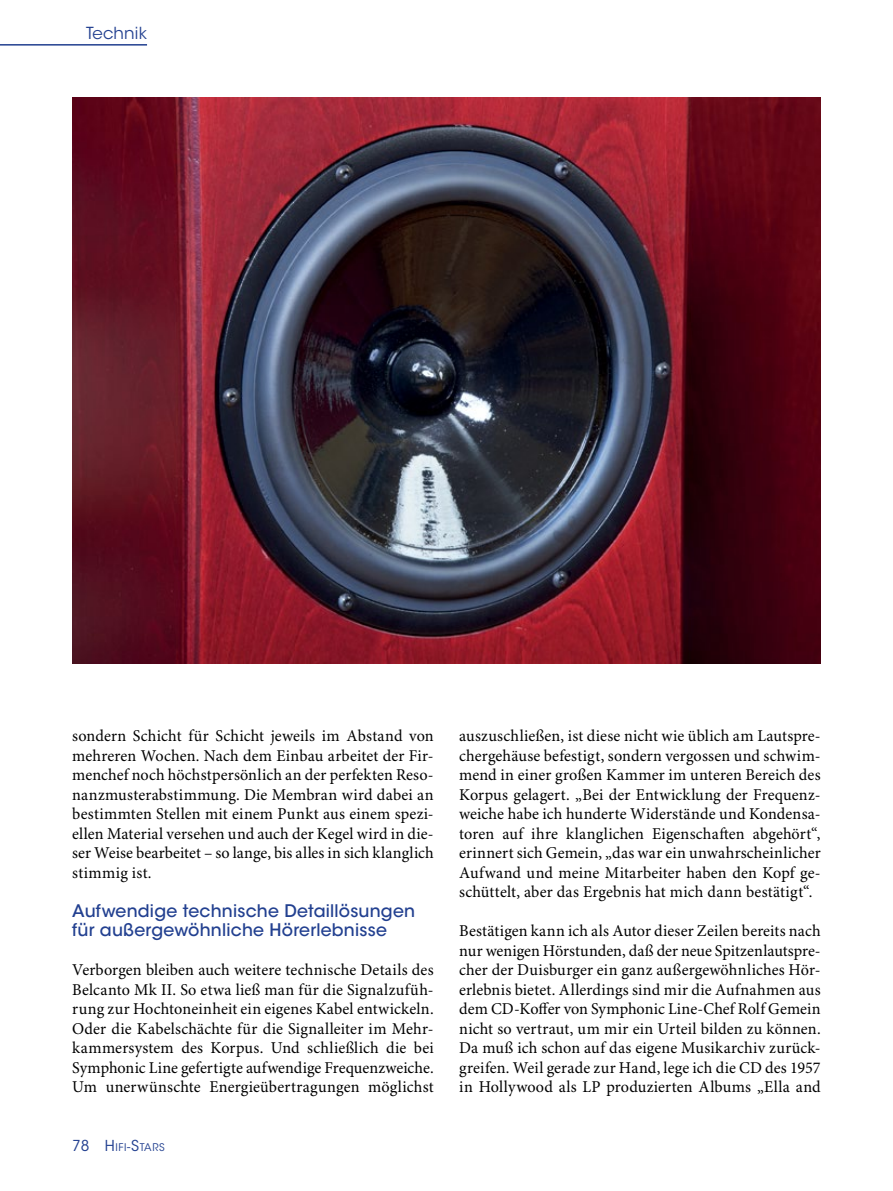
<style>
.page{position:relative;width:893px;height:1191px;background:#fff}
.page>*{position:absolute;margin:0;border:0;box-sizing:border-box;transform-origin:0 0}
.t1{font:500 17.25px/19.5px "ITC Avant Garde Std";letter-spacing:.01em;color:#224090}
.t2{font:16.5px/19.5px "Minion Pro";letter-spacing:.01em;color:#000;text-align:justify}
.t3{font:16.5px "ITC Avant Garde Std";letter-spacing:.01em;color:#224090}
.t4{font:15px "ITC Avant Garde Std";color:#224090}
.t5{font:10.5px "ITC Avant Garde Std";letter-spacing:.055em;color:#224090}
.s1{font-size:15px}
.s2{font-size:12px}
</style>
<div class="page">
<img style="left:72px;top:97px;width:749px;height:566px">
<hr style="left:0;top:44px;width:147px;height:2px;background:#224090">
<p class="t3" style="left:86px;top:23px;width:62px">Technik</p>
<p class="t2" style="left:72px;top:727px;width:363px">sondern Schicht für Schicht jeweils im Abstand von mehreren Wochen. Nach dem Einbau arbeitet der Fir&shy;menchef noch höchstpersönlich an der perfekten Reso&shy;nanzmusterabstimmung. Die Membran wird dabei an bestimmten Stellen mit einem Punkt aus einem spezi&shy;ellen Material versehen und auch der Kegel wird in die&shy;ser Weise bearbeitet – so lange, bis alles in sich klanglich stimmig ist.</p>
<p class="t1" style="left:72px;top:901px;width:344px">Aufwendige technische Detaillösungen für außergewöhnliche Hörerlebnisse</p>
<p class="t2" style="left:72px;top:961px;width:363px">Verborgen bleiben auch weitere technische Details des Belcanto Mk II. So etwa ließ man für die Signalzufüh&shy;rung zur Hochtoneinheit ein eigenes Kabel entwickeln.<br>Oder die Kabelschächte für die Signalleiter im Mehr&shy;kammersystem des Korpus. Und schließlich die bei Symphonic Line gefertigte aufwendige Frequenzweiche.<br>Um unerwünschte Energieübertragungen möglichst</p>
<p class="t4" style="left:72px;top:1136px;width:19px">78</p>
<p class="t5" style="left:105px;top:1140px;width:61px"><span class="s1">H</span>IFI<span class="s2">-</span><span class="s1">S</span>TARS</p>
<p class="t2" style="left:459px;top:727px;width:363px">auszuschließen, ist diese nicht wie üblich am Lautspre&shy;chergehäuse befestigt, sondern vergossen und schwim&shy;mend in einer großen Kammer im unteren Bereich des Korpus gelagert. „Bei der Entwicklung der Frequenz&shy;weiche habe ich hunderte Widerstände und Kondensa&shy;toren auf ihre klanglichen Eigenschaften abgehört“, erinnert sich Gemein, „das war ein unwahrscheinlicher Aufwand und meine Mitarbeiter haben den Kopf ge&shy;schüttelt, aber das Ergebnis hat mich dann bestätigt“.</p>
<p class="t2" style="left:459px;top:922px;width:363px">Bestätigen kann ich als Autor dieser Zeilen bereits nach nur wenigen Hörstunden, daß der neue Spitzenlautspre&shy;cher der Duisburger ein ganz außergewöhnliches Hör&shy;erlebnis bietet. Allerdings sind mir die Aufnahmen aus dem CD-Koffer von Symphonic Line-Chef Rolf Gemein nicht so vertraut, um mir ein Urteil bilden zu können.<br>Da muß ich schon auf das eigene Musikarchiv zurück&shy;greifen. Weil gerade zur Hand, lege ich die CD des 1957 in Hollywood als LP produzierten Albums „Ella and</p>
</div>
